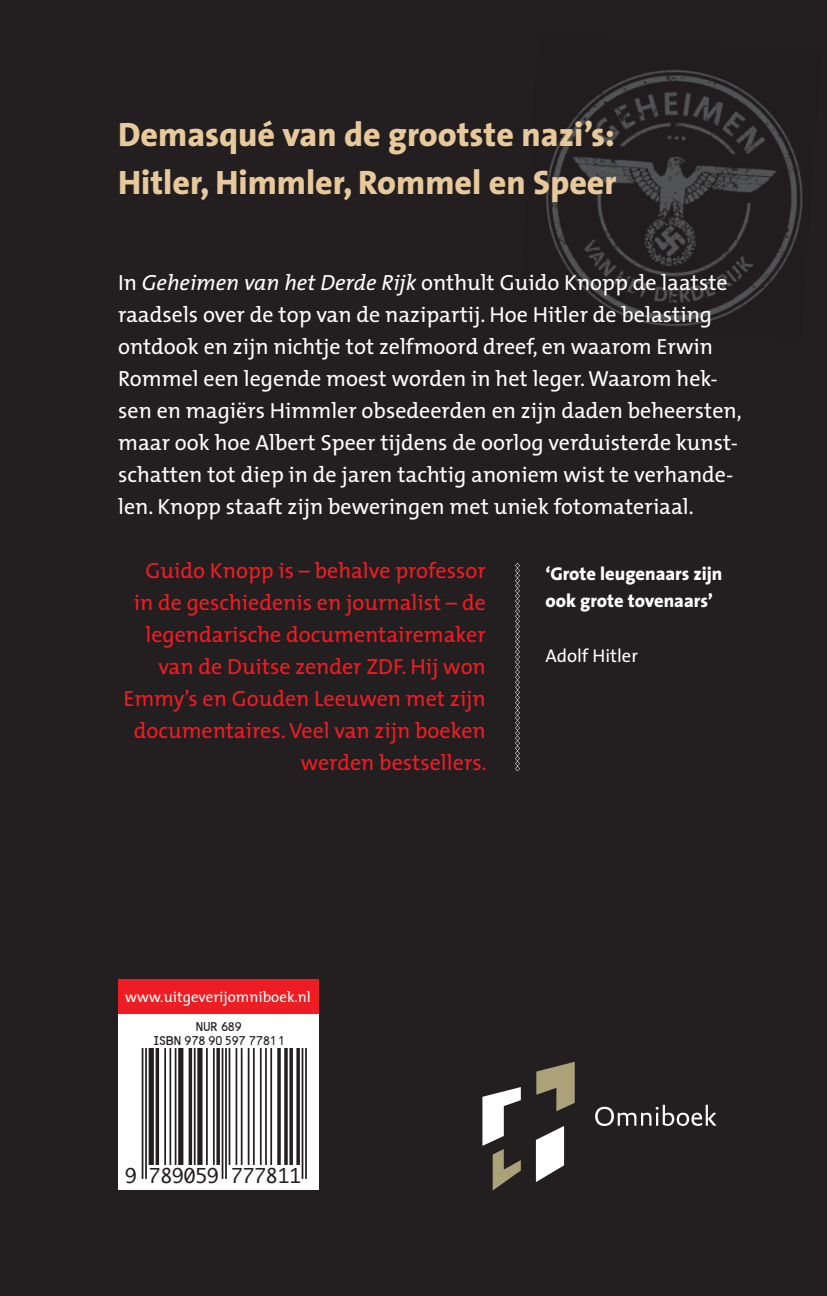
<style>
.page{position:relative;width:827px;height:1296px;background:#fff}
.page>*{position:absolute;margin:0;border:0;box-sizing:border-box;transform-origin:0 0}
.t1{font:800 34px/48px "The Sans";color:#e7c99b}
.t2{font:22px/32px "The Mix";color:#fff}
.t3{font:22px/32px "The Mix";color:#ee1d23;text-align:right}
.t4{font:19.6px "Monaco";color:#231f20}
.t5{font:800 18.6px/27.2px "The Sans";color:#fff}
.t6{font:18.6px "The Sans";color:#fff}
.t7{font:15px "The Mix";color:#fff}
.t8{font:11.4px/13.6px "Optical Beta";color:#231f20;text-align:center}
.s1{font-style:italic}
</style>
<div class="page">
<div style="left:0;top:0;width:827px;height:1295px;background:#231f20"></div>
<img style="left:546px;top:70px;width:184px;height:178px">
<img style="left:730px;top:83px;width:73px;height:227px">
<img style="left:556px;top:248px;width:180px;height:78px">
<svg style="left:536px;top:1061px;width:39px;height:50px"></svg>
<svg style="left:595px;top:1104px;width:121px;height:22px"></svg>
<svg style="left:536px;top:1126px;width:28px;height:55px"></svg>
<svg style="left:482px;top:1087px;width:39px;height:103px"></svg>
<div style="left:118px;top:1013px;width:200px;height:177px;background:#fff"></div>
<svg style="left:141px;top:1048px;width:166px;height:131px"></svg>
<hr style="left:142px;top:1048px;width:1px;height:130px;background:#231f20">
<hr style="left:145px;top:1048px;width:2px;height:130px;background:#231f20">
<hr style="left:149px;top:1048px;width:1px;height:116px;background:#231f20">
<hr style="left:150px;top:1048px;width:2px;height:116px;background:#231f20">
<hr style="left:152px;top:1048px;width:2px;height:116px;background:#231f20">
<hr style="left:156px;top:1048px;width:1px;height:116px;background:#231f20">
<hr style="left:157px;top:1048px;width:2px;height:116px;background:#231f20">
<hr style="left:164px;top:1048px;width:2px;height:116px;background:#231f20">
<hr style="left:169px;top:1048px;width:2px;height:116px;background:#231f20">
<hr style="left:175px;top:1048px;width:1px;height:116px;background:#231f20">
<hr style="left:178px;top:1048px;width:2px;height:116px;background:#231f20">
<hr style="left:180px;top:1048px;width:2px;height:116px;background:#231f20">
<hr style="left:182px;top:1048px;width:1px;height:116px;background:#231f20">
<hr style="left:189px;top:1048px;width:1px;height:116px;background:#231f20">
<hr style="left:190px;top:1048px;width:2px;height:116px;background:#231f20">
<hr style="left:194px;top:1048px;width:2px;height:116px;background:#231f20">
<hr style="left:197px;top:1048px;width:2px;height:116px;background:#231f20">
<hr style="left:199px;top:1048px;width:2px;height:116px;background:#231f20">
<hr style="left:201px;top:1048px;width:2px;height:116px;background:#231f20">
<hr style="left:206px;top:1048px;width:2px;height:116px;background:#231f20">
<hr style="left:213px;top:1048px;width:2px;height:116px;background:#231f20">
<hr style="left:216px;top:1048px;width:2px;height:116px;background:#231f20">
<hr style="left:218px;top:1048px;width:2px;height:116px;background:#231f20">
<hr style="left:222px;top:1048px;width:1px;height:130px;background:#231f20">
<hr style="left:225px;top:1048px;width:2px;height:130px;background:#231f20">
<hr style="left:229px;top:1048px;width:1px;height:116px;background:#231f20">
<hr style="left:236px;top:1048px;width:1px;height:116px;background:#231f20">
<hr style="left:241px;top:1048px;width:1px;height:116px;background:#231f20">
<hr style="left:248px;top:1048px;width:1px;height:116px;background:#231f20">
<hr style="left:253px;top:1048px;width:2px;height:116px;background:#231f20">
<hr style="left:260px;top:1048px;width:2px;height:116px;background:#231f20">
<hr style="left:265px;top:1048px;width:2px;height:116px;background:#231f20">
<hr style="left:270px;top:1048px;width:2px;height:116px;background:#231f20">
<hr style="left:277px;top:1048px;width:2px;height:116px;background:#231f20">
<hr style="left:279px;top:1048px;width:2px;height:116px;background:#231f20">
<hr style="left:284px;top:1048px;width:2px;height:116px;background:#231f20">
<hr style="left:286px;top:1048px;width:2px;height:116px;background:#231f20">
<hr style="left:289px;top:1048px;width:2px;height:116px;background:#231f20">
<hr style="left:291px;top:1048px;width:2px;height:116px;background:#231f20">
<hr style="left:296px;top:1048px;width:2px;height:116px;background:#231f20">
<hr style="left:298px;top:1048px;width:2px;height:116px;background:#231f20">
<hr style="left:302px;top:1048px;width:1px;height:130px;background:#231f20">
<hr style="left:305px;top:1048px;width:2px;height:130px;background:#231f20">
<div style="left:118px;top:979px;width:200px;height:34px;background:#ee1d23"></div>
<svg style="left:515px;top:563px;width:5px;height:208px"></svg>
<h1 class="t1" style="left:118px;top:109px;width:500px">Demasqué van de grootste nazi’s:<br>Hitler, Himmler, Rommel en Speer</h1>
<p class="t2" style="left:118px;top:266px;width:625px">In <span class="s1">Geheimen van het Derde Rijk</span> onthult Guido Knopp de laatste raadsels over de top van de nazipartij. Hoe Hitler de belasting ontdook en zijn nichtje tot zelfmoord dreef, en waarom Erwin Rommel een legende moest worden in het leger. Waarom hek&shy;sen en magiërs Himmler obsedeerden en zijn daden beheersten, maar ook hoe Albert Speer tijdens de oorlog verduisterde kunst&shy;schatten tot diep in de jaren tachtig anoniem wist te verhande&shy;len. Knopp staaft zijn beweringen met uniek fotomateriaal.</p>
<p class="t3" style="left:123px;top:554px;width:365px">Guido Knopp is – behalve professor in de geschiedenis en journalist – de legendarische documentairemaker van de Duitse zender ZDF. Hij won<br>Emmy’s en Gouden Leeuwen met zijn documentaires. Veel van zijn boeken werden bestsellers.</p>
<p class="t5" style="left:545px;top:559px;width:179px">‘Grote leugenaars zijn ook grote tovenaars’</p>
<p class="t6" style="left:545px;top:640px;width:94px">Adolf Hitler</p>
<p class="t7" style="left:125px;top:983px;width:187px">www.uitgeverijomniboek.nl</p>
<p class="t8" style="left:154px;top:1020px;width:131px">NUR 689<br>ISBN 978 90 597 7781 1</p>
<p class="t4" style="left:125px;top:1159px;width:178px">9 789059 777811</p>
</div>
